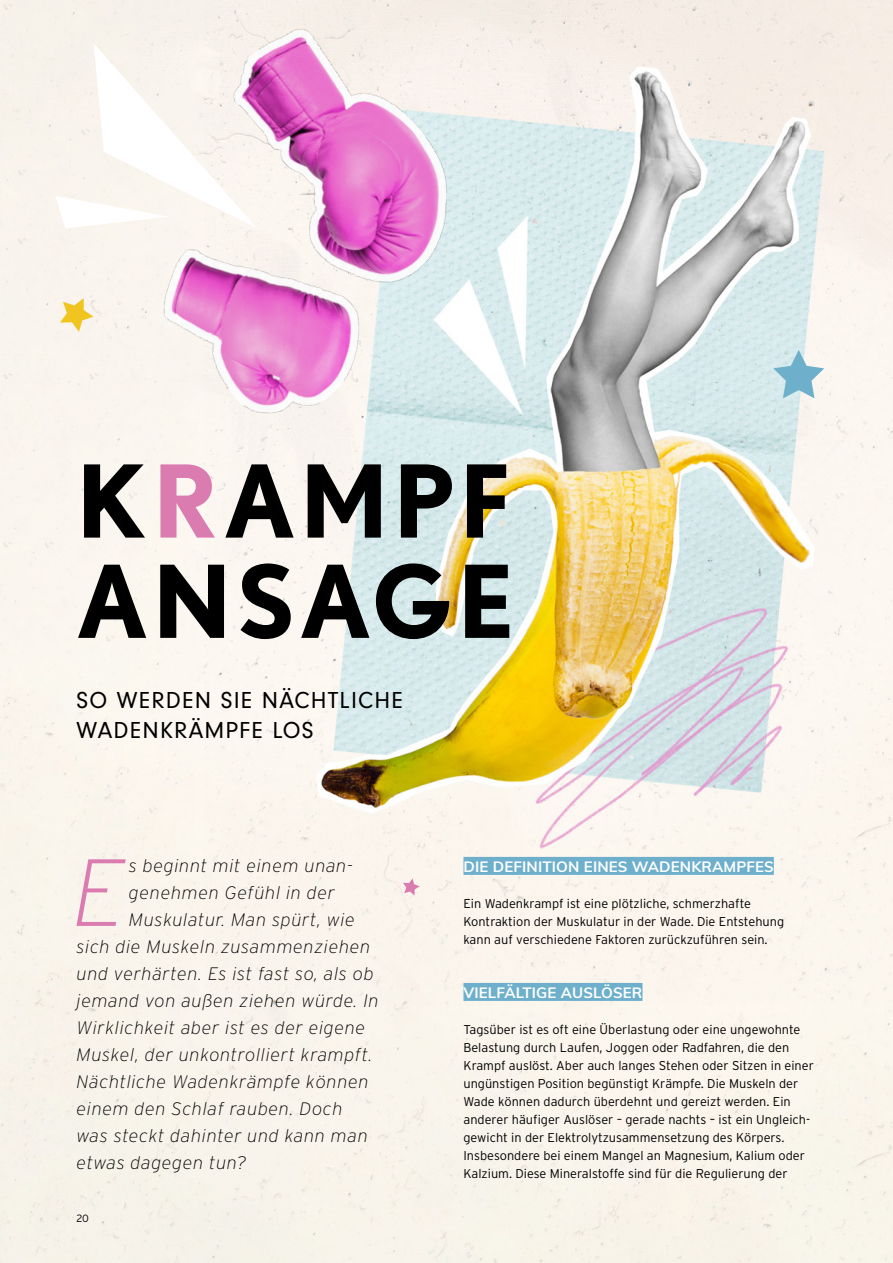
<style>
.page{position:relative;width:893px;height:1263px;background:#fff}
.page>*{position:absolute;margin:0;border:0;box-sizing:border-box;transform-origin:0 0}
.t1{font:700 100.2px/100.2px "Nobel";letter-spacing:.05em;color:#000}
.t2{font:italic 200 95.1px "Interstate";color:#db7cb0}
.t3{font:24px/30px "Neuzeit Gro";letter-spacing:.05em;color:#000}
.t4{font:italic 200 18px "Interstate";letter-spacing:.04em;color:#000}
.t5{font:700 15px "Muli";letter-spacing:.01em;color:#fff}
.t6{font:300 12.75px/18px "Interstate";color:#000}
.t7{font:300 10.5px "Interstate";color:#000}
.s1{color:#db7cb0}
</style>
<div class="page">
<img style="left:0;top:0;width:880px;height:1263px">
<img style="left:72px;top:6px;width:439px;height:438px">
<div style="left:463px;top:857px;width:311px;height:18px;background:#6eb0cc"></div>
<div style="left:463px;top:983px;width:179px;height:18px;background:#6eb0cc"></div>
<svg style="left:55px;top:43px;width:202px;height:185px"></svg>
<svg style="left:773px;top:350px;width:51px;height:48px"></svg>
<svg style="left:60px;top:298px;width:34px;height:34px"></svg>
<svg style="left:403px;top:878px;width:17px;height:17px"></svg>
<img style="left:880px;top:0;width:13px;height:1263px">
<p class="t1" style="left:77px;top:449px;width:440px">K<span class="s1">R</span>AMPF<br>ANSAGE</p>
<p class="t3" style="left:77px;top:685px;width:328px">SO WERDEN SIE NÄCHTLICHE<br>WADENKRÄMPFE LOS</p>
<p class="t2" style="left:73px;top:840px;width:54px">E</p>
<p class="t4" style="left:129px;top:856px;width:225px">s beginnt mit einem unan-</p>
<p class="t4" style="left:129px;top:883px;width:207px">genehmen Gefühl in der</p>
<p class="t4" style="left:129px;top:910px;width:227px">Muskulatur. Man spürt, wie</p>
<p class="t4" style="left:77px;top:937px;width:295px">sich die Muskeln zusammenziehen</p>
<p class="t4" style="left:77px;top:964px;width:299px">und verhärten. Es ist fast so, als ob</p>
<p class="t4" style="left:77px;top:991px;width:304px">jemand von außen ziehen würde. In</p>
<p class="t4" style="left:77px;top:1018px;width:290px">Wirklichkeit aber ist es der eigene</p>
<p class="t4" style="left:77px;top:1045px;width:297px">Muskel, der unkontrolliert krampft.</p>
<p class="t4" style="left:77px;top:1072px;width:294px">Nächtliche Wadenkrämpfe können</p>
<p class="t4" style="left:77px;top:1099px;width:267px">einem den Schlaf rauben. Doch</p>
<p class="t4" style="left:77px;top:1126px;width:293px">was steckt dahinter und kann man</p>
<p class="t4" style="left:77px;top:1153px;width:171px">etwas dagegen tun?</p>
<p class="t7" style="left:77px;top:1212px;width:14px">20</p>
<p class="t5" style="left:463px;top:855px;width:312px">DIE DEFINITION EINES WADENKRAMPFES</p>
<p class="t6" style="left:463px;top:894px;width:322px">Ein Wadenkrampf ist eine plötzliche, schmerzhafte<br>Kontraktion der Muskulatur in der Wade. Die Entstehung kann auf verschiedene Faktoren zurückzuführen sein.</p>
<p class="t5" style="left:463px;top:981px;width:180px">VIELFÄLTIGE AUSLÖSER</p>
<p class="t6" style="left:463px;top:1020px;width:352px">Tagsüber ist es oft eine Überlastung oder eine ungewohnte Belastung durch Laufen, Joggen oder Radfahren, die den Krampf auslöst. Aber auch langes Stehen oder Sitzen in einer ungünstigen Position begünstigt Krämpfe. Die Muskeln der Wade können dadurch überdehnt und gereizt werden. Ein anderer häufiger Auslöser – gerade nachts – ist ein Ungleich&shy;gewicht in der Elektrolytzusammensetzung des Körpers.<br>Insbesondere bei einem Mangel an Magnesium, Kalium oder Kalzium. Diese Mineralstoffe sind für die Regulierung der</p>
</div>
